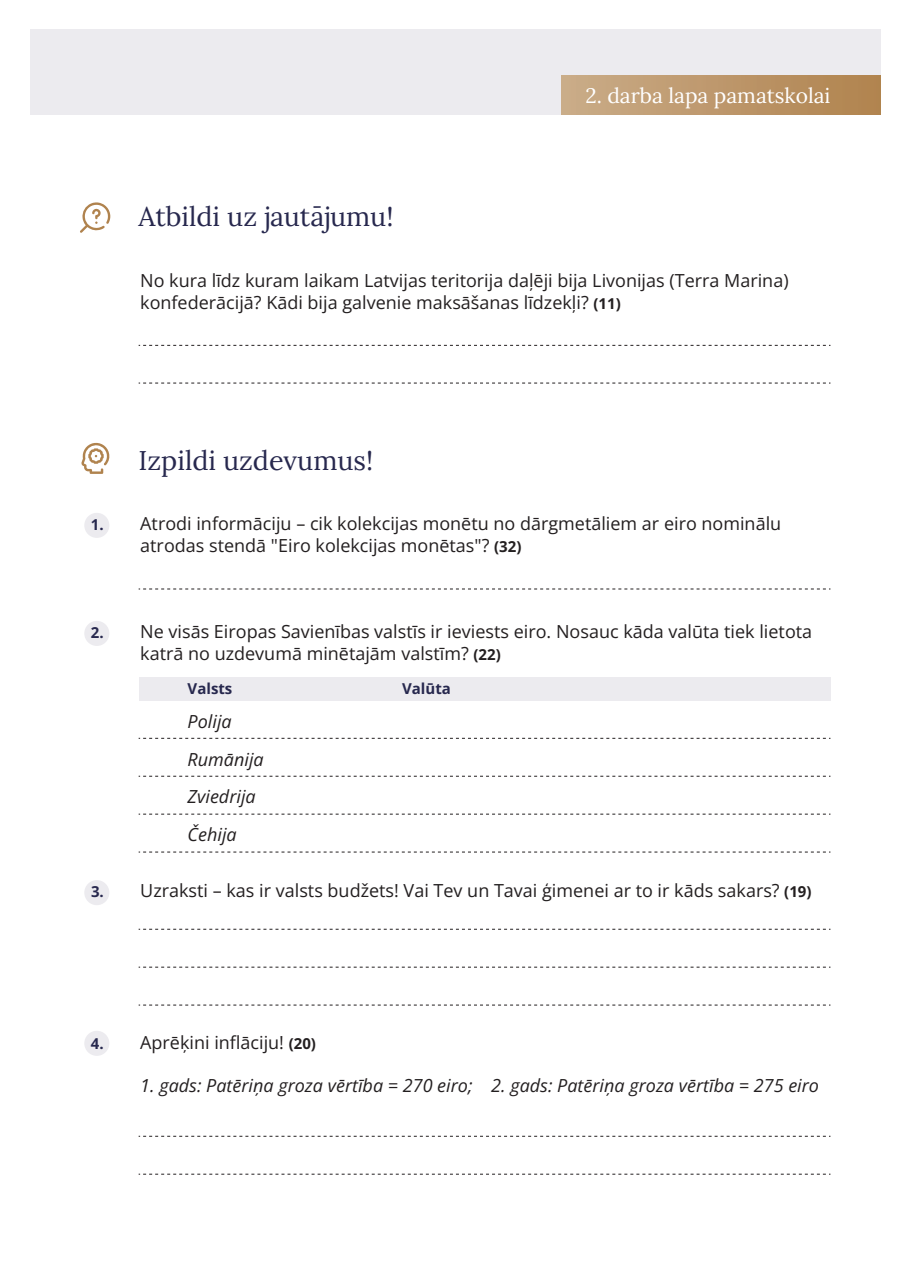
<style>
.page{position:relative;width:910px;height:1280px;background:#fff}
.page>*{position:absolute;margin:0;border:0;box-sizing:border-box;transform-origin:0 0}
.t1{font:27px "Lora";color:#27284e}
.t2{font:21px "Lora";color:#fff}
.t3{font:18px/21.6px "Open Sans";color:#231f20}
.t4{font:italic 18px/37.5px "Open Sans";color:#231f20}
.t5{font:700 15px "Open Sans";color:#27284e}
.s1{font-weight:700;font-size:15px}
.s2{font-weight:700;font-size:15px;color:#27284e}
</style>
<div class="page">
<div style="left:30px;top:30px;width:850px;height:85px;background:#ecebef"></div>
<div style="left:562px;top:76px;width:318px;height:39px;background:linear-gradient(to right,#caac89,#b0834e)"></div>
<div style="left:139px;top:677px;width:691px;height:23px;background:#ecebef"></div>
<div style="left:84px;top:513px;width:25px;height:25px;background:#ecebef;border-radius:50%"></div>
<div style="left:84px;top:621px;width:25px;height:25px;background:#ecebef;border-radius:50%"></div>
<div style="left:84px;top:880px;width:25px;height:25px;background:#ecebef;border-radius:50%"></div>
<div style="left:84px;top:1031px;width:25px;height:25px;background:#ecebef;border-radius:50%"></div>
<svg style="left:139px;top:345px;width:691px;height:1px"></svg>
<svg style="left:139px;top:589px;width:691px;height:1px"></svg>
<svg style="left:139px;top:383px;width:691px;height:1px"></svg>
<svg style="left:139px;top:738px;width:691px;height:1px"></svg>
<svg style="left:139px;top:776px;width:691px;height:1px"></svg>
<svg style="left:139px;top:814px;width:691px;height:1px"></svg>
<svg style="left:139px;top:852px;width:691px;height:1px"></svg>
<svg style="left:139px;top:929px;width:691px;height:1px"></svg>
<svg style="left:139px;top:967px;width:691px;height:1px"></svg>
<svg style="left:139px;top:1005px;width:691px;height:1px"></svg>
<svg style="left:139px;top:1136px;width:691px;height:1px"></svg>
<svg style="left:139px;top:1174px;width:691px;height:1px"></svg>
<svg style="left:81px;top:442px;width:29px;height:32px"></svg>
<svg style="left:80px;top:202px;width:30px;height:31px"></svg>
<p class="t2" style="left:585px;top:80px;width:247px">2. darba lapa pamatskolai</p>
<h1 class="t1" style="left:139px;top:196px;width:256px">Atbildi uz jautājumu!</h1>
<p class="t3" style="left:140px;top:269px;width:650px">No kura līdz kuram laikam Latvijas teritorija daļēji bija Livonijas (Terra Marina) konfederācijā? Kādi bija galvenie maksāšanas līdzekļi? <span class="s1">(11)</span></p>
<h1 class="t1" style="left:139px;top:439px;width:236px">Izpildi uzdevumus!</h1>
<p class="t3" style="left:140px;top:512px;width:642px;text-indent:-49px"><span class="s2">1.</span> Atrodi informāciju – cik kolekcijas monētu no dārgmetāliem ar eiro nominālu atrodas stendā "Eiro kolekcijas monētas"? <span class="s1">(32)</span></p>
<p class="t3" style="left:140px;top:620px;width:674px;text-indent:-49px"><span class="s2">2.</span> Ne visās Eiropas Savienības valstīs ir ieviests eiro. Nosauc kāda valūta tiek lietota katrā no uzdevumā minētajām valstīm? <span class="s1">(22)</span></p>
<p class="t5" style="left:188px;top:679px;width:46px">Valsts</p>
<p class="t5" style="left:402px;top:679px;width:50px">Valūta</p>
<p class="t4" style="left:188px;top:702px;width:78px">Polija<br>Rumānija<br>Zviedrija<br>Čehija</p>
<p class="t3" style="left:91px;top:880px;width:722px"><span class="s2">3.</span> Uzraksti – kas ir valsts budžets! Vai Tev un Tavai ģimenei ar to ir kāds sakars? <span class="s1">(19)</span></p>
<p class="t3" style="left:91px;top:1031px;width:227px"><span class="s2">4.</span> Aprēķini inflāciju! <span class="s1">(20)</span></p>
<p class="t4" style="left:140px;top:1066px;width:680px">1. gads: Patēriņa groza vērtība = 270 eiro; 2. gads: Patēriņa groza vērtība = 275 eiro</p>
</div>
